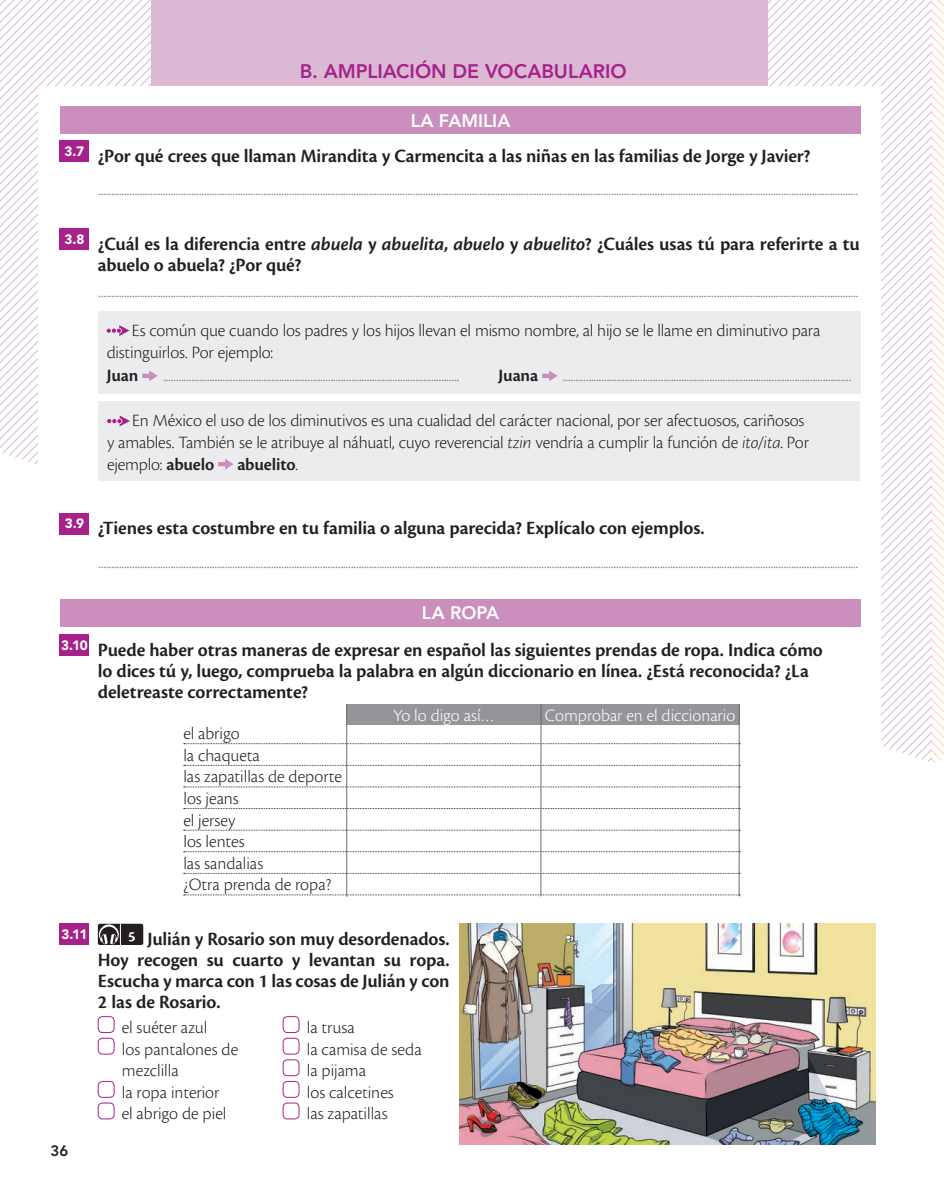
<style>
.page{position:relative;width:944px;height:1200px;background:#fff}
.page>*{position:absolute;margin:0;border:0;box-sizing:border-box;transform-origin:0 0}
.t1{font:600 19.5px/21px "Cronos Pro";letter-spacing:-.01em;color:#231f20}
.t2{font:800 19.5px "Avenir LT Std";color:#a6228a}
.t3{font:300 18px "Cronos Pro";color:#808285}
.t4{font:300 18px/21.6px "Cronos Pro";letter-spacing:-.01em;color:#231f20}
.t5{font:300 18px "Cronos Pro";color:#fff}
.t6{font:600 18px "Cronos Pro";color:#231f20}
.t7{font:800 18px "Avenir LT Std";color:#fff}
.t8{font:800 15px "Avenir LT Std";color:#231f20}
.t9{font:900 13.5px "Avenir LT Std";color:#fff}
.s1{font-style:italic}
.s2{font-weight:600}
.s3{font-weight:300}
</style>
<div class="page">
<svg style="left:863px;top:0;width:81px;height:763px"></svg>
<div style="left:151px;top:1px;width:616px;height:86px;background:#dbb8d4"></div>
<div style="left:38px;top:87px;width:842px;height:1113px;background:#fff"></div>
<div style="left:60px;top:106px;width:800px;height:28px;background:#ca8fbc"></div>
<div style="left:60px;top:599px;width:800px;height:27px;background:#ca8fbc"></div>
<div style="left:60px;top:140px;width:29px;height:22px;background:#a6228a"></div>
<div style="left:60px;top:634px;width:29px;height:22px;background:#a6228a"></div>
<div style="left:60px;top:228px;width:29px;height:22px;background:#a6228a"></div>
<div style="left:60px;top:513px;width:29px;height:21px;background:#a6228a"></div>
<div style="left:98px;top:311px;width:762px;height:82px;background:#ececee"></div>
<svg style="left:107px;top:325px;width:22px;height:11px"></svg>
<svg style="left:142px;top:370px;width:16px;height:11px"></svg>
<svg style="left:542px;top:370px;width:15px;height:11px"></svg>
<div style="left:99px;top:401px;width:760px;height:79px;background:#ececee"></div>
<svg style="left:107px;top:416px;width:23px;height:10px"></svg>
<svg style="left:218px;top:459px;width:15px;height:11px"></svg>
<div style="left:98px;top:924px;width:45px;height:21px;background:#231f20;border-radius:2px"></div>
<svg style="left:99px;top:924px;width:22px;height:21px"></svg>
<div style="left:60px;top:924px;width:29px;height:21px;background:#a6228a"></div>
<div style="left:98px;top:1016px;width:16px;height:17px;border:1px solid #a6228a;border-radius:4px"></div>
<div style="left:98px;top:1038px;width:16px;height:17px;border:1px solid #a6228a;border-radius:4px"></div>
<div style="left:98px;top:1081px;width:16px;height:17px;border:1px solid #a6228a;border-radius:4px"></div>
<div style="left:98px;top:1103px;width:16px;height:16px;border:1px solid #a6228a;border-radius:4px"></div>
<div style="left:283px;top:1016px;width:16px;height:17px;border:1px solid #a6228a;border-radius:4px"></div>
<div style="left:283px;top:1038px;width:16px;height:17px;border:1px solid #a6228a;border-radius:4px"></div>
<div style="left:283px;top:1059px;width:16px;height:17px;border:1px solid #a6228a;border-radius:4px"></div>
<div style="left:283px;top:1081px;width:16px;height:17px;border:1px solid #a6228a;border-radius:4px"></div>
<div style="left:283px;top:1103px;width:16px;height:16px;border:1px solid #a6228a;border-radius:4px"></div>
<img style="left:459px;top:924px;width:416px;height:220px">
<svg style="left:184px;top:743px;width:556px;height:1px"></svg>
<svg style="left:184px;top:765px;width:556px;height:1px"></svg>
<svg style="left:184px;top:787px;width:556px;height:1px"></svg>
<svg style="left:184px;top:808px;width:556px;height:1px"></svg>
<svg style="left:184px;top:830px;width:556px;height:1px"></svg>
<svg style="left:184px;top:851px;width:556px;height:1px"></svg>
<svg style="left:184px;top:873px;width:556px;height:1px"></svg>
<svg style="left:184px;top:895px;width:556px;height:1px"></svg>
<div style="left:346px;top:704px;width:195px;height:21px;background:#939598"></div>
<div style="left:540px;top:704px;width:199px;height:21px;background:#939598"></div>
<hr style="left:346px;top:704px;width:1px;height:193px;background:#6c6d70">
<hr style="left:540px;top:704px;width:1px;height:192px;background:#6c6d70">
<hr style="left:738px;top:704px;width:1px;height:192px;background:#6c6d70">
<p class="t9" style="left:65px;top:143px;width:21px">3.7</p>
<p class="t2" style="left:300px;top:60px;width:328px">B. AMPLIACIÓN DE VOCABULARIO</p>
<p class="t7" style="left:411px;top:110px;width:101px">LA FAMILIA</p>
<p class="t1" style="left:98px;top:145px;width:714px">¿Por qué crees que llaman Mirandita y Carmencita a las niñas en las familias de Jorge y Javier?</p>
<p class="t3" style="left:99px;top:179px;width:761px">.......................................................................................................................................................................................................................................................................................................</p>
<p class="t9" style="left:64px;top:231px;width:22px">3.8</p>
<p class="t1" style="left:98px;top:233px;width:763px">¿Cuál es la diferencia entre <span class="s1">abuela</span> y <span class="s1">abuelita</span>, <span class="s1">abuelo</span> y <span class="s1">abuelito</span>? ¿Cuáles usas tú para referirte a tu abuelo o abuela? ¿Por qué?</p>
<p class="t3" style="left:99px;top:281px;width:761px">.......................................................................................................................................................................................................................................................................................................</p>
<p class="t4" style="left:107px;top:319px;width:715px;text-indent:25px">Es común que cuando los padres y los hijos llevan el mismo nombre, al hijo se le llame en diminutivo para distinguirlos. Por ejemplo:</p>
<p class="t6" style="left:107px;top:365px;width:33px">Juan</p>
<p class="t3" style="left:163px;top:365px;width:297px">...................................................................................................................</p>
<p class="t6" style="left:498px;top:365px;width:41px">Juana</p>
<p class="t3" style="left:563px;top:365px;width:290px">................................................................................................................</p>
<p class="t4" style="left:107px;top:410px;width:703px;text-indent:25px">En México el uso de los diminutivos es una cualidad del carácter nacional, por ser afectuosos, cariñosos y amables. También se le atribuye al náhuatl, cuyo reverencial <span class="s1">tzin</span> vendría a cumplir la función de <span class="s1">ito/ita</span>. Por ejemplo: <span class="s2">abuelo</span></p>
<p class="t6" style="left:237px;top:454px;width:62px">abuelito<span class="s3">.</span></p>
<p class="t9" style="left:65px;top:515px;width:21px">3.9</p>
<p class="t1" style="left:98px;top:518px;width:608px">¿Tienes esta costumbre en tu familia o alguna parecida? Explícalo con ejemplos.</p>
<p class="t3" style="left:99px;top:552px;width:761px">.......................................................................................................................................................................................................................................................................................................</p>
<p class="t9" style="left:61px;top:637px;width:28px">3.10</p>
<p class="t7" style="left:422px;top:602px;width:79px">LA ROPA</p>
<p class="t1" style="left:98px;top:639px;width:726px">Puede haber otras maneras de expresar en español las siguientes prendas de ropa. Indica cómo lo dices tú y, luego, comprueba la palabra en algún diccionario en línea. ¿Está reconocida? ¿La deletreaste correctamente?</p>
<p class="t4" style="left:183px;top:723px;width:160px">el abrigo<br>la chaqueta<br>las zapatillas de deporte los jeans<br>el jersey<br>los lentes<br>las sandalias<br>¿Otra prenda de ropa?</p>
<p class="t5" style="left:393px;top:705px;width:103px">Yo lo digo así…</p>
<p class="t5" style="left:545px;top:705px;width:192px">Comprobar en el diccionario</p>
<p class="t9" style="left:61px;top:926px;width:27px">3.11</p>
<p class="t8" style="left:51px;top:1142px;width:19px">36</p>
<p class="t1" style="left:98px;top:929px;width:353px;text-align:justify;text-indent:30px"><sup>5</sup> Julián y Rosario son muy desordenados.<br>Hoy recogen su cuarto y levantan su ropa.<br>Escucha y marca con 1 las cosas de Julián y con 2 las de Rosario.</p>
<p class="t4" style="left:122px;top:1016px;width:118px">el suéter azul<br>los pantalones de mezclilla<br>la ropa interior<br>el abrigo de piel</p>
<p class="t4" style="left:307px;top:1016px;width:116px">la trusa<br>la camisa de seda la pijama<br>los calcetines<br>las zapatillas</p>
</div>
